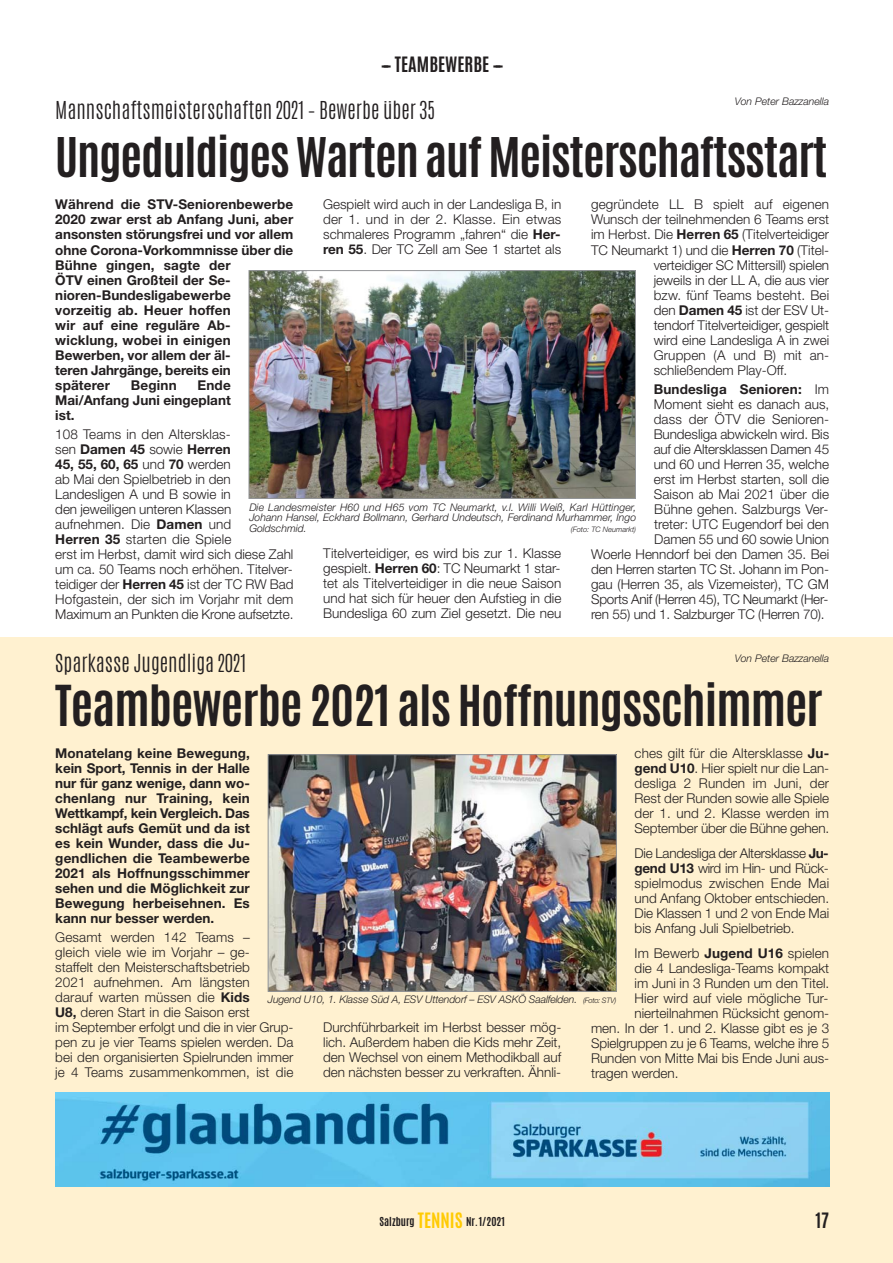
<style>
.page{position:relative;width:893px;height:1263px;background:#fff}
.page>*{position:absolute;margin:0;border:0;box-sizing:border-box;transform-origin:0 0}
.t1{font:700 48px "Antonio";letter-spacing:-.02em;color:#231f20}
.t2{font:700 46.5px "Antonio";letter-spacing:-.025em;color:#231f20}
.t3{font:300 21px "Antonio";color:#231f20}
.t4{font:700 18px "Antonio";color:#231f20}
.t5{font:700 18px "Antonio";color:#231f20;scale:.95 1}
.t6{font:300 13.5px/15px "Helvetica Neue";color:#231f20;text-align:justify}
.t7{font:700 13.5px/15px "Helvetica Neue";letter-spacing:.005em;color:#231f20;text-align:justify}
.t8{font:italic 300 10.5px/10.5px "Helvetica Neue";color:#231f20;text-align:justify}
.t9{font:700 10.5px "Antonio";color:#231f20}
.t10{font:italic 300 7.5px "Helvetica Neue";color:#231f20}
.s1{font-weight:700}
.s2{font-weight:300}
.s3{font-size:7.5px}
.s4{font-size:18px;color:#ffcb04}
</style>
<div class="page">
<div style="left:0;top:638px;width:893px;height:625px;background:#fff1d0"></div>
<img style="left:251px;top:272px;width:383px;height:225px">
<div style="left:249px;top:270px;width:387px;height:229px;border:1px solid #939598"></div>
<img style="left:55px;top:1093px;width:774px;height:93px">
<img style="left:270px;top:756px;width:345px;height:233px">
<div style="left:268px;top:754px;width:349px;height:237px;border:1px solid #939598"></div>
<h3 class="t4" style="left:381px;top:56px;width:124px">––– TEAMBEWERBE –––</h3>
<p class="t8" style="left:735px;top:97px;width:96px">Von Peter Bazzanella</p>
<h3 class="t3" style="left:55px;top:101px;width:381px">Mannschaftsmeisterschaften 2021 – Bewerbe über 35</h3>
<h2 class="t2" style="left:55px;top:137px;width:774px">Ungeduldiges Warten auf Meisterschaftsstart</h2>
<p class="t7" style="left:55px;top:198px;width:240px;text-align:left">Während die STV-Seniorenbewerbe<br>2020 zwar erst ab Anfang Juni, aber ansonsten störungsfrei und vor allem ohne Corona-Vorkommnisse über die<br>Bühne gingen, sagte der<br>ÖTV einen Großteil der Se&shy;nioren-Bundesligabewerbe<br>vorzeitig ab. Heuer hoffen<br>wir auf eine reguläre Ab&shy;wicklung, wobei in einigen<br>Bewerben, vor allem der äl-<br>teren Jahrgänge, bereits ein<br>späterer</p>
<p class="t6" style="left:323px;top:198px;width:240px">Gespielt wird auch in der Landesliga B, in der 1. und in der 2. Klasse. Ein etwas schmaleres Programm „fahren“ die <span class="s1">Her&shy;ren 55</span>. Der TC Zell am See 1 startet als</p>
<p class="t6" style="left:591px;top:198px;width:240px">gegründete LL B spielt auf eigenen</p>
<p class="t6" style="left:591px;top:213px;width:240px">Wunsch der teilnehmenden 6 Teams erst</p>
<p class="t6" style="left:591px;top:228px;width:240px">im Herbst. Die <span class="s1">Herren 65</span> (Titelverteidiger</p>
<p class="t6" style="left:591px;top:243px;width:240px">TC Neumarkt 1) und die <span class="s1">Herren 70</span> (Titel-</p>
<p class="t6" style="left:654px;top:258px;width:177px">verteidiger SC Mittersill) spielen</p>
<p class="t6" style="left:654px;top:273px;width:177px">jeweils in der LL A, die aus vier</p>
<p class="t6" style="left:654px;top:288px;width:177px">bzw. fünf Teams besteht. Bei</p>
<p class="t6" style="left:654px;top:303px;width:177px">den <span class="s1">Damen 45</span> ist der ESV Ut-</p>
<p class="t6" style="left:654px;top:318px;width:177px">tendorf Titelverteidiger, gespielt</p>
<p class="t6" style="left:654px;top:333px;width:177px">wird eine Landesliga A in zwei</p>
<p class="t6" style="left:654px;top:348px;width:177px">Gruppen (A und B) mit an-</p>
<p class="t6" style="left:654px;top:363px;width:135px">schließendem Play-Off.</p>
<p class="t7" style="left:654px;top:383px;width:177px">Bundesliga Senioren: <span class="s2">Im</span></p>
<p class="t6" style="left:654px;top:398px;width:177px">Moment sieht es danach aus,</p>
<p class="t6" style="left:654px;top:413px;width:177px">dass der ÖTV die Senioren-</p>
<p class="t6" style="left:654px;top:428px;width:177px">Bundesliga abwickeln wird. Bis</p>
<p class="t6" style="left:654px;top:443px;width:177px">auf die Altersklassen Damen 45</p>
<p class="t6" style="left:654px;top:458px;width:177px">und 60 und Herren 35, welche</p>
<p class="t6" style="left:654px;top:473px;width:177px">erst im Herbst starten, soll die</p>
<p class="t6" style="left:654px;top:488px;width:177px">Saison ab Mai 2021 über die</p>
<p class="t6" style="left:654px;top:503px;width:176px">Bühne gehen. Salzburgs Ver-</p>
<p class="t6" style="left:654px;top:518px;width:176px">treter: UTC Eugendorf bei den</p>
<p class="t6" style="left:654px;top:533px;width:176px">Damen 55 und 60 sowie Union</p>
<p class="t6" style="left:591px;top:548px;width:240px">Woerle Henndorf bei den Damen 35. Bei</p>
<p class="t6" style="left:591px;top:563px;width:239px">den Herren starten TC St. Johann im Pon-</p>
<p class="t6" style="left:591px;top:578px;width:240px">gau (Herren 35, als Vizemeister), TC GM</p>
<p class="t6" style="left:591px;top:593px;width:239px">Sports Anif (Herren 45), TC Neumarkt (Her-</p>
<p class="t6" style="left:591px;top:608px;width:235px">ren 55) und 1. Salzburger TC (Herren 70).</p>
<p class="t7" style="left:55px;top:378px;width:177px;text-indent:142px">Ende Mai/Anfang Juni eingeplant ist.</p>
<p class="t6" style="left:55px;top:428px;width:240px;text-align:left">108 Teams in den Altersklas-<br>sen <span class="s1">Damen 45</span> sowie <span class="s1">Herren<br>45, 55, 60, 65</span> und <span class="s1">70</span> werden<br>ab Mai den Spielbetrieb in den<br>Landesligen A und B sowie in<br>den jeweiligen unteren Klassen aufnehmen. Die <span class="s1">Damen</span> und<br><span class="s1">Herren 35</span> starten die Spiele<br>erst im Herbst, damit wird sich diese Zahl um ca. 50 Teams noch erhöhen. Titelver&shy;teidiger der <span class="s1">Herren 45</span> ist der TC RW Bad<br>Hofgastein, der sich im Vorjahr mit dem<br>Maximum an Punkten die Krone aufsetzte.</p>
<p class="t7" style="left:131px;top:378px;width:47px">Beginn</p>
<p class="t8" style="left:249px;top:503px;width:388px">Die Landesmeister H60 und H65 vom TC Neumarkt, v.l. Willi Weiß, Karl Hüttinger, Johann Hansel, Eckhard Bollmann, Gerhard Undeutsch, Ferdinand Murhammer, Ingo Goldschmid.</p>
<p class="t10" style="left:571px;top:526px;width:67px">(Foto: TC Neumarkt)</p>
<p class="t6" style="left:323px;top:547px;width:240px">Titelverteidiger, es wird bis zur 1. Klasse gespielt. <span class="s1">Herren 60</span>: TC Neumarkt 1 star&shy;tet als Titelverteidiger in die neue Saison und hat sich für heuer den Aufstieg in die Bundesliga 60 zum Ziel gesetzt. Die neu</p>
<h3 class="t3" style="left:55px;top:653px;width:193px">Sparkasse Jugendliga 2021</h3>
<h1 class="t1" style="left:55px;top:685px;width:769px">Teambewerbe 2021 als Hoffnungsschimmer</h1>
<p class="t8" style="left:735px;top:654px;width:96px">Von Peter Bazzanella</p>
<p class="t7" style="left:55px;top:747px;width:196px">Monatelang keine Bewegung, kein Sport, Tennis in der Halle nur für ganz wenige, dann wo&shy;chenlang nur Training, kein Wettkampf, kein Vergleich. Das schlägt aufs Gemüt und da ist es kein Wunder, dass die Ju&shy;gendlichen die Teambewerbe 2021 als Hoffnungsschimmer sehen und die Möglichkeit zur Bewegung herbeisehnen. Es kann nur besser werden.</p>
<p class="t6" style="left:55px;top:931px;width:240px;text-align:left">Gesamt werden 142 Teams –<br>gleich viele wie im Vorjahr – ge-<br>staffelt den Meisterschaftsbetrieb<br>2021 aufnehmen. Am längsten<br>darauf warten müssen die <span class="s1">Kids<br>U8,</span> deren Start in die Saison erst<br>im September erfolgt und die in vier Grup&shy;pen zu je vier Teams spielen werden. Da bei den organisierten Spielrunden immer je 4 Teams zusammenkommen, ist die</p>
<p class="t6" style="left:635px;top:747px;width:196px">ches gilt für die Altersklasse <span class="s1">Ju&shy;gend U10</span>. Hier spielt nur die Lan&shy;desliga 2 Runden im Juni, der Rest der Runden sowie alle Spiele der 1. und 2. Klasse werden im September über die Bühne gehen.</p>
<p class="t6" style="left:635px;top:847px;width:196px">Die Landesliga der Altersklasse <span class="s1">Ju&shy;gend U13</span> wird im Hin- und Rück&shy;spielmodus zwischen Ende Mai und Anfang Oktober entschieden.<br>Die Klassen 1 und 2 von Ende Mai bis Anfang Juli Spielbetrieb.</p>
<p class="t6" style="left:635px;top:946px;width:196px">Im Bewerb <span class="s1">Jugend U16</span> spielen</p>
<p class="t6" style="left:635px;top:961px;width:196px">die 4 Landesliga-Teams kompakt</p>
<p class="t6" style="left:635px;top:976px;width:196px">im Juni in 3 Runden um den Titel.</p>
<p class="t6" style="left:635px;top:991px;width:195px">Hier wird auf viele mögliche Tur-</p>
<p class="t6" style="left:635px;top:1006px;width:196px">nierteilnahmen Rücksicht genom-</p>
<p class="t6" style="left:591px;top:1021px;width:240px">men. In der 1. und 2. Klasse gibt es je 3</p>
<p class="t6" style="left:591px;top:1036px;width:240px">Spielgruppen zu je 6 Teams, welche ihre 5</p>
<p class="t6" style="left:591px;top:1051px;width:240px">Runden von Mitte Mai bis Ende Juni aus-</p>
<p class="t6" style="left:591px;top:1066px;width:89px">tragen werden.</p>
<p class="t8" style="left:268px;top:995px;width:350px">Jugend U10, 1. Klasse Süd A, ESV Uttendorf – ESV ASKÖ Saalfelden. <span class="s3">(Foto: STV)</span></p>
<p class="t6" style="left:323px;top:1021px;width:240px">Durchführbarkeit im Herbst besser mög&shy;lich. Außerdem haben die Kids mehr Zeit, den Wechsel von einem Methodikball auf den nächsten besser zu verkraften. Ähnli-</p>
<p class="t9" style="left:380px;top:1217px;width:127px">Salzburg <span class="s4">TENNIS</span> Nr.1/2021</p>
<h3 class="t5" style="left:816px;top:1213px;width:16px">17</h3>
</div>
